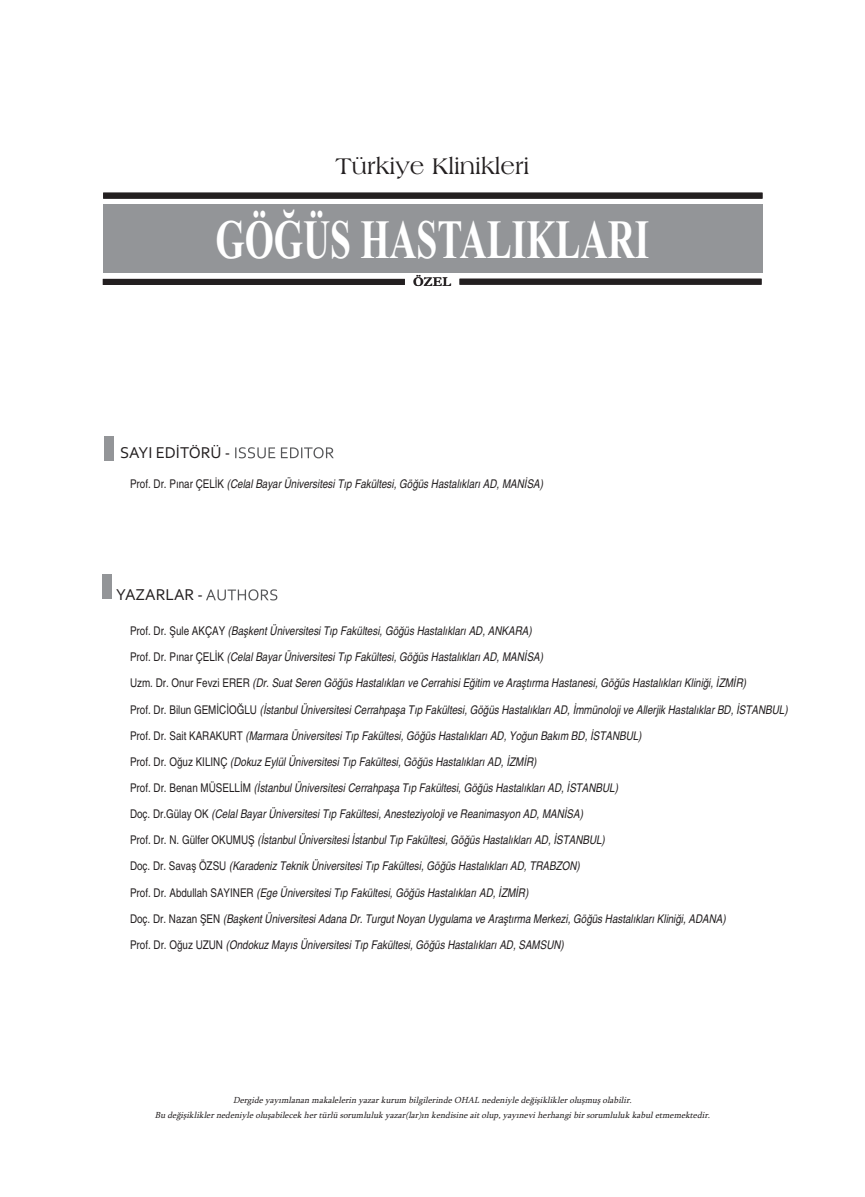
<style>
.page{position:relative;width:865px;height:1197px;background:#fff}
.page>*{position:absolute;margin:0;border:0;box-sizing:border-box;transform-origin:0 0}
.t1{font:700 55.35px "Times New Roman";color:#fff;scale:.68 1}
.t2{font:24px "Americana BT Roman";color:#231f20}
.t3{font:16.5px "Corbel";color:#231f20}
.t4{font:700 13.5px "Garamond";color:#231f20}
.t5{font:italic condensed 12px/26.1px "Helvetica";color:#231f20}
.t6{font:italic 9px/15px "Sylfaen";color:#231f20;text-align:center}
.s1{font-style:normal}
</style>
<div class="page">
<div style="left:103px;top:204px;width:659px;height:68px;background:#939598"></div>
<div style="left:104px;top:436px;width:9px;height:25px;background:#939598"></div>
<svg style="left:235px;top:447px;width:67px;height:11px"></svg>
<div style="left:103px;top:193px;width:659px;height:6px;background:#231f20"></div>
<div style="left:103px;top:279px;width:302px;height:6px;background:#231f20"></div>
<div style="left:459px;top:279px;width:302px;height:6px;background:#231f20"></div>
<div style="left:103px;top:574px;width:9px;height:25px;background:#939598"></div>
<svg style="left:206px;top:589px;width:71px;height:11px"></svg>
<h2 class="t2" style="left:335px;top:152px;width:195px">Türkiye Klinikleri</h2>
<h1 class="t1" style="left:215px;top:207px;width:639px">GÖĞÜS HASTALIKLARI</h1>
<h3 class="t3" style="left:120px;top:443px;width:112px">SAYI EDİTÖRÜ -</h3>
<p class="t4" style="left:413px;top:274px;width:39px">ÖZEL</p>
<p class="t5" style="left:130px;top:471px;width:414px"><span class="s1">Prof. Dr. Pınar ÇELİK</span> (Celal Bayar Üniversitesi Tıp Fakültesi, Göğüs Hastalıkları AD, MANİSA)</p>
<h3 class="t3" style="left:116px;top:585px;width:88px">YAZARLAR -</h3>
<p class="t5" style="left:130px;top:618px;width:659px"><span class="s1">Prof. Dr. Şule AKÇAY</span> (Başkent Üniversitesi Tıp Fakültesi, Göğüs Hastalıkları AD, ANKARA)<br><span class="s1">Prof. Dr. Pınar ÇELİK</span> (Celal Bayar Üniversitesi Tıp Fakültesi, Göğüs Hastalıkları AD, MANİSA)<br><span class="s1">Uzm. Dr. Onur Fevzi ERER</span> (Dr. Suat Seren Göğüs Hastalıkları ve Cerrahisi Eğitim ve Araştırma Hastanesi, Göğüs Hastalıkları Kliniği, İZMİR)<br><span class="s1">Prof. Dr. Bilun GEMİCİOĞLU</span> (İstanbul Üniversitesi Cerrahpaşa Tıp Fakültesi, Göğüs Hastalıkları AD, İmmünoloji ve Allerjik Hastalıklar BD, İSTANBUL)<br><span class="s1">Prof. Dr. Sait KARAKURT</span> (Marmara Üniversitesi Tıp Fakültesi, Göğüs Hastalıkları AD, Yoğun Bakım BD, İSTANBUL)<br><span class="s1">Prof. Dr. Oğuz KILINÇ</span> (Dokuz Eylül Üniversitesi Tıp Fakültesi, Göğüs Hastalıkları AD, İZMİR)<br><span class="s1">Prof. Dr. Benan MÜSELLİM</span> (İstanbul Üniversitesi Cerrahpaşa Tıp Fakültesi, Göğüs Hastalıkları AD, İSTANBUL)<br><span class="s1">Doç. Dr.Gülay OK</span> (Celal Bayar Üniversitesi Tıp Fakültesi, Anesteziyoloji ve Reanimasyon AD, MANİSA)<br><span class="s1">Prof. Dr. N. Gülfer OKUMUŞ</span> (İstanbul Üniversitesi İstanbul Tıp Fakültesi, Göğüs Hastalıkları AD, İSTANBUL)<br><span class="s1">Doç. Dr. Savaş ÖZSU</span> (Karadeniz Teknik Üniversitesi Tıp Fakültesi, Göğüs Hastalıkları AD, TRABZON)<br><span class="s1">Prof. Dr. Abdullah SAYINER</span> (Ege Üniversitesi Tıp Fakültesi, Göğüs Hastalıkları AD, İZMİR)<br><span class="s1">Doç. Dr. Nazan ŞEN</span> (Başkent Üniversitesi Adana Dr. Turgut Noyan Uygulama ve Araştırma Merkezi, Göğüs Hastalıkları Kliniği, ADANA)<br><span class="s1">Prof. Dr. Oğuz UZUN</span> (Ondokuz Mayıs Üniversitesi Tıp Fakültesi, Göğüs Hastalıkları AD, SAMSUN)</p>
<p class="t6" style="left:155px;top:1091px;width:559px">Dergide yayımlanan makalelerin yazar kurum bilgilerinde OHAL nedeniyle değişiklikler oluşmuş olabilir.<br>Bu değişiklikler nedeniyle oluşabilecek her türlü sorumluluk yazar(lar)ın kendisine ait olup, yayınevi herhangi bir sorumluluk kabul etmemektedir.</p>
</div>
